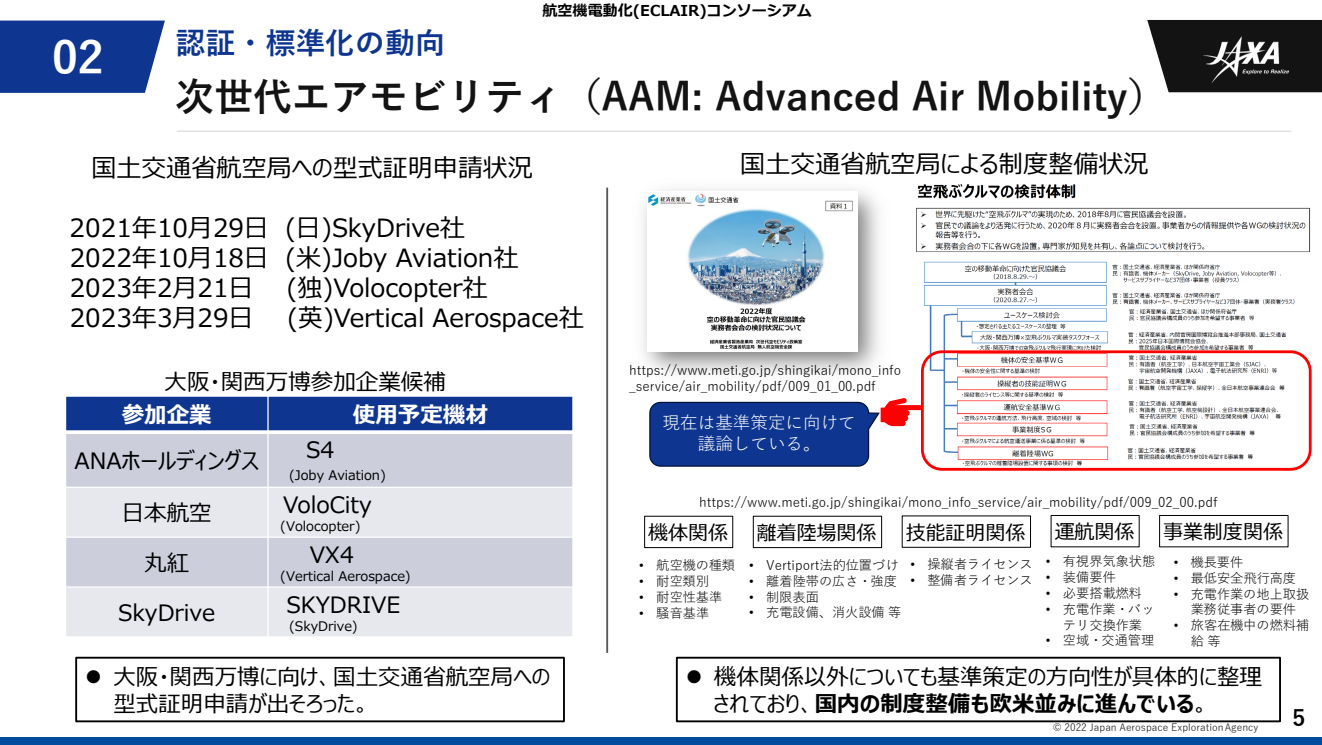
<style>
.page{position:relative;width:1322px;height:745px;background:#fff}
.page>*{position:absolute;margin:0;border:0;box-sizing:border-box;transform-origin:0 0}
.t1{font:700 45px "Yu Gothic";color:#fff}
.t2{font:700 38.75px "Yu Gothic";color:#131313}
.t3{font:700 30px "Yu Gothic";color:#0e3691}
.t4{font:25px "Meiryo UI";color:#000}
.t5{font:22.5px/27px "Meiryo UI";color:#000}
.t6{font:700 22.5px "Meiryo UI";color:#fff}
.t7{font:700 22.5px "Yu Gothic";color:#000}
.t8{font:20px "Meiryo UI";color:#000}
.t9{font:17.5px/21px "Yu Gothic";color:#fff;text-align:center}
.t10{font:700 15px "Meiryo";color:#000}
.t11{font:13.25px/15.8px "Yu Gothic";color:#000}
.t12{font:13.25px "Meiryo UI";color:#000}
.t13{font:10px "Yu Gothic";color:#131313}
.s1{font-family:"Arial"}
.s2{font-weight:700}
</style>
<div class="page">
<div style="left:0;top:736px;width:1321px;height:8px;background:#004d9f"></div>
<hr style="left:177px;top:130px;width:1114px;height:2px;background:#dcdcdc">
<svg style="left:1147px;top:20px;width:174px;height:72px;background:#282828"></svg>
<img style="left:1203px;top:36px;width:85px;height:46px">
<svg style="left:0;top:21px;width:165px;height:72px;background:#1d4297"></svg>
<div style="left:75px;top:656px;width:490px;height:66px;border:2px solid #000"></div>
<hr style="left:606px;top:187px;width:2px;height:465px;background:#595959">
<div style="left:675px;top:656px;width:605px;height:66px;border:2px solid #000"></div>
<div style="left:66px;top:396px;width:202px;height:36px;background:#0e3691"></div>
<div style="left:268px;top:396px;width:305px;height:36px;background:#0e3691"></div>
<div style="left:66px;top:432px;width:202px;height:55px;background:#cccedc"></div>
<div style="left:268px;top:432px;width:305px;height:55px;background:#cccedc"></div>
<div style="left:66px;top:487px;width:202px;height:50px;background:#e7e8ee"></div>
<div style="left:268px;top:487px;width:305px;height:50px;background:#e7e8ee"></div>
<div style="left:66px;top:537px;width:202px;height:50px;background:#cccedc"></div>
<div style="left:268px;top:537px;width:305px;height:50px;background:#cccedc"></div>
<div style="left:66px;top:587px;width:202px;height:49px;background:#e7e8ee"></div>
<div style="left:268px;top:587px;width:305px;height:49px;background:#e7e8ee"></div>
<hr style="left:267px;top:395px;width:1px;height:242px;background:#fff">
<svg style="left:66px;top:430px;width:506px;height:4px;background:#edf0f7"></svg>
<hr style="left:65px;top:486px;width:508px;height:2px;background:#fff">
<hr style="left:65px;top:536px;width:508px;height:1px;background:#fff">
<hr style="left:65px;top:586px;width:508px;height:1px;background:#fff">
<hr style="left:572px;top:395px;width:1px;height:242px;background:#fff">
<img style="left:647px;top:191px;width:207px;height:160px">
<img style="left:916px;top:184px;width:393px;height:286px">
<div style="left:920px;top:350px;width:391px;height:120px;border:3px solid #f00;border-radius:20px"></div>
<svg style="left:649px;top:398px;width:273px;height:69px"></svg>
<div style="left:644px;top:515px;width:89px;height:33px;border:1px solid #000"></div>
<div style="left:752px;top:515px;width:130px;height:33px;border:1px solid #000"></div>
<div style="left:1050px;top:515px;width:89px;height:32px;border:1px solid #000"></div>
<div style="left:1158px;top:515px;width:130px;height:32px;border:1px solid #000"></div>
<p class="t1" style="left:52px;top:32px;width:53px">02</p>
<p class="t3" style="left:176px;top:26px;width:271px">認証・標準化の動向</p>
<p class="t10" style="left:542px;top:0;width:271px">航空機電動化(ECLAIR)コンソーシアム</p>
<h2 class="t2" style="left:176px;top:75px;width:992px">次世代エアモビリティ（AAM: Advanced Air Mobility）</h2>
<h3 class="t4" style="left:91px;top:150px;width:443px">国土交通省航空局への型式証明申請状況</h3>
<p class="t4" style="left:70px;top:211px;width:397px">2021年10月29日 (日)SkyDrive社</p>
<p class="t4" style="left:70px;top:241px;width:450px">2022年10月18日 (米)Joby Aviation社</p>
<p class="t4" style="left:70px;top:271px;width:185px">2023年2月21日</p>
<p class="t4" style="left:286px;top:271px;width:203px">(独)Volocopter社</p>
<p class="t4" style="left:70px;top:301px;width:185px">2023年3月29日</p>
<p class="t4" style="left:287px;top:301px;width:298px">(英)Vertical Aerospace社</p>
<p class="t4" style="left:740px;top:146px;width:410px">国土交通省航空局による制度整備状況</p>
<p class="t5" style="left:164px;top:369px;width:283px">大阪・関西万博参加企業候補</p>
<p class="t11" style="left:629px;top:360px;width:273px">https://www.meti.go.jp/shingikai/mono_info _service/air_mobility/pdf/009_01_00.pdf</p>
<p class="t6" style="left:122px;top:399px;width:92px">参加企業</p>
<p class="t6" style="left:353px;top:399px;width:136px">使用予定機材</p>
<p class="t5" style="left:74px;top:448px;width:186px">ANAホールディングス</p>
<p class="t5" style="left:306px;top:437px;width:30px">S4</p>
<p class="t12" style="left:289px;top:466px;width:98px">(Joby Aviation)</p>
<p class="t5" style="left:122px;top:500px;width:91px">日本航空</p>
<p class="t5" style="left:283px;top:493px;width:90px">VoloCity</p>
<p class="t12" style="left:280px;top:517px;width:82px">(Volocopter)</p>
<p class="t5" style="left:144px;top:550px;width:46px">丸紅</p>
<p class="t5" style="left:310px;top:542px;width:46px">VX4</p>
<p class="t12" style="left:280px;top:566px;width:132px">(Vertical Aerospace)</p>
<p class="t5" style="left:118px;top:600px;width:98px">SkyDrive</p>
<p class="t5" style="left:286px;top:592px;width:115px">SKYDRIVE</p>
<p class="t12" style="left:289px;top:616px;width:70px">(SkyDrive)</p>
<p class="t9" style="left:662px;top:410px;width:195px">現在は基準策定に向けて議論している。</p>
<p class="t11" style="left:699px;top:492px;width:520px">https://www.meti.go.jp/shingikai/mono_info_service/air_mobility/pdf/009_02_00.pdf</p>
<p class="t8" style="left:648px;top:518px;width:81px">機体関係</p>
<p class="t8" style="left:756px;top:518px;width:121px">離着陸場関係</p>
<p class="t8" style="left:905px;top:518px;width:121px">技能証明関係</p>
<p class="t8" style="left:1054px;top:518px;width:81px">運航関係</p>
<p class="t8" style="left:1163px;top:518px;width:121px">事業制度関係</p>
<p class="t11" style="left:639px;top:556px;width:97px"><span class="s1">•</span> 航空機の種類</p>
<p class="t11" style="left:639px;top:571px;width:71px"><span class="s1">•</span> 耐空類別</p>
<p class="t11" style="left:639px;top:587px;width:85px"><span class="s1">•</span> 耐空性基準</p>
<p class="t11" style="left:639px;top:603px;width:71px"><span class="s1">•</span> 騒音基準</p>
<p class="t11" style="left:1045px;top:552px;width:111px"><span class="s1">•</span> 有視界気象状態</p>
<p class="t11" style="left:1045px;top:567px;width:71px"><span class="s1">•</span> 装備要件</p>
<p class="t11" style="left:1045px;top:583px;width:97px"><span class="s1">•</span> 必要搭載燃料</p>
<p class="t11" style="left:1045px;top:599px;width:110px;text-align:center"><span class="s1">•</span> 充電作業・バッテリ交換作業</p>
<p class="t11" style="left:1045px;top:630px;width:110px"><span class="s1">•</span> 空域・交通管理</p>
<p class="t11" style="left:1173px;top:552px;width:71px"><span class="s1">•</span> 機長要件</p>
<p class="t11" style="left:1173px;top:568px;width:124px"><span class="s1">•</span> 最低安全飛行高度</p>
<p class="t11" style="left:1173px;top:584px;width:137px;text-align:center"><span class="s1">•</span> 充電作業の地上取扱業務従事者の要件</p>
<p class="t11" style="left:1190px;top:615px;width:120px;text-indent:-17px"><span class="s1">•</span> 旅客在機中の燃料補給等</p>
<p class="t11" style="left:910px;top:554px;width:124px"><span class="s1">•</span> 操縦者ライセンス</p>
<p class="t11" style="left:910px;top:570px;width:124px"><span class="s1">•</span> 整備者ライセンス</p>
<p class="t11" style="left:749px;top:555px;width:151px"><span class="s1">•</span> Vertiport法的位置づけ</p>
<p class="t11" style="left:749px;top:571px;width:149px"><span class="s1">•</span> 離着陸帯の広さ・強度</p>
<p class="t11" style="left:749px;top:587px;width:71px"><span class="s1">•</span> 制限表面</p>
<p class="t11" style="left:749px;top:602px;width:153px"><span class="s1">•</span> 充電設備、消火設備等</p>
<p class="t5" style="left:113px;top:664px;width:438px;text-indent:-28px">● 大阪・関西万博に向け、国土交通省航空局への型式証明申請が出そろった。</p>
<p class="t5" style="left:714px;top:664px;width:549px;text-indent:-28px">● 機体関係以外についても基準策定の方向性が具体的に整理されており、<span class="s2">国内の制度整備も欧米並みに進んでいる</span>。</p>
<p class="t13" style="left:1052px;top:718px;width:207px">© 2022 Japan Aerospace ExplorationAgency</p>
<h3 class="t7" style="left:1292px;top:704px;width:14px">5</h3>
</div>
